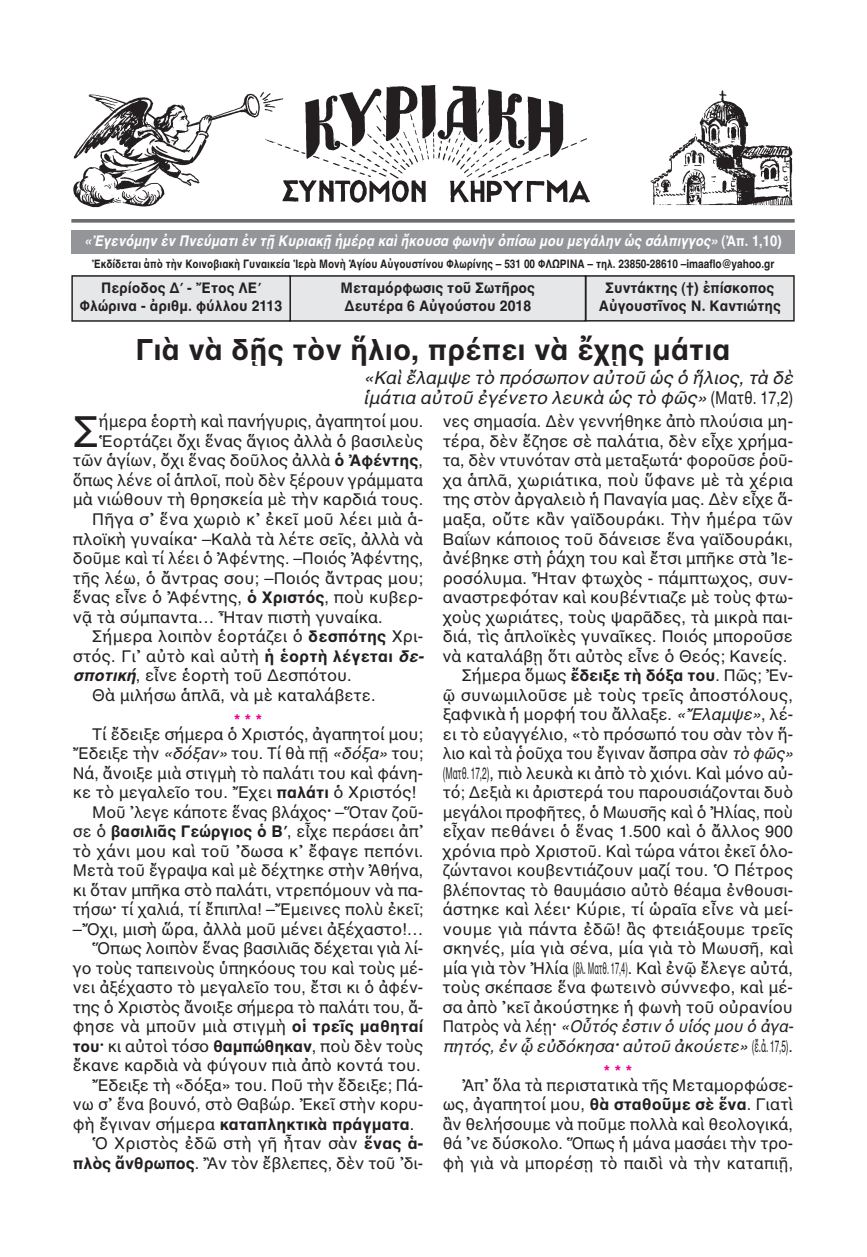
<style>
.page{position:relative;width:867px;height:1257px;background:#fff}
.page>*{position:absolute;margin:0;border:0;box-sizing:border-box;transform-origin:0 0}
.t1{font:43.5px "AL Helvetica";color:#231f20}
.t2{font:700 30px "AL Helvetica";color:#231f20}
.t3{font:italic 18px/19.5px "AL Helvetica";letter-spacing:-.005em;color:#231f20}
.t4{font:16.5px/19.5px "AL Helvetica";color:#231f20}
.t5{font:700 16.5px "AL Helvetica";color:#231f20}
.t6{font:16.5px "AL Helvetica";color:#231f20;scale:.5 1}
.t7{font:italic 16.5px "AL Helvetica";letter-spacing:-.01em;color:#231f20}
.t8{font:16.5px "AL Helvetica";color:#231f20;scale:.95 1}
.t9{font:italic 16.5px "AL Helvetica";letter-spacing:-.01em;color:#231f20;scale:.95 1}
.t10{font:700 15px/18px "AL Helvetica";color:#231f20;text-align:center;scale:.95 1}
.t11{font:italic 700 15px "AL Helvetica";color:#fff;scale:.88 1}
.t12{font:700 12px "AL Helvetica";color:#231f20;scale:.85 1}
.s1{font-style:normal}
.s2{font-weight:700}
.s3{font-weight:700;font-style:italic}
.s4{font-weight:700;color:#ed028c}
.s5{font-style:italic}
.s6{font-weight:400}
.s7{font-weight:700;font-style:normal}
</style>
<div class="page">
<div style="left:291px;top:277px;width:293px;height:43px;background:#e6e7e9"></div>
<div style="left:289px;top:275px;width:297px;height:47px;border:2px solid #231f20"></div>
<div style="left:73px;top:277px;width:216px;height:43px;background:#e6e7e9"></div>
<div style="left:71px;top:275px;width:220px;height:47px;border:2px solid #231f20"></div>
<div style="left:586px;top:277px;width:207px;height:43px;background:#e6e7e9"></div>
<div style="left:585px;top:275px;width:209px;height:46px;border:2px solid #231f20"></div>
<svg style="left:71px;top:219px;width:723px;height:4px;fill:#6c6d70"></svg>
<div style="left:71px;top:230px;width:723px;height:24px;background:#939598"></div>
<img style="left:73px;top:85px;width:720px;height:123px">
<p class="t11" style="left:84px;top:232px;width:794px">«Ἐγενόμην ἐν Πνεύματι ἐν τῇ Κυριακῇ ἡμέρᾳ καὶ ἤκουσα φωνὴν ὀπίσω μου μεγάλην ὡς σάλπιγγος» <span class="s1">(Ἀπ. 1,10)</span></p>
<p class="t12" style="left:92px;top:257px;width:804px">Ἐκδίδεται ἀπὸ τὴν Κοινοβιακὴ Γυναικεία Ἱερὰ Μονὴ Ἁγίου Αὐγουστίνου Φλωρίνης – 531 00 ΦΛΩΡΙΝΑ – τηλ. 23850-28610 –imaaflo@yahoo.gr</p>
<p class="t10" style="left:80px;top:279px;width:214px">Περίοδος Δ΄ - Ἔτος ΛΕ΄<br>Φλώρινα - ἀριθμ. φύλλου 2113</p>
<p class="t10" style="left:599px;top:279px;width:193px">Συντάκτης (†) ἐπίσκοπος<br>Αὐγουστῖνος Ν. Καντιώτης</p>
<p class="t2" style="left:135px;top:332px;width:596px">Γιὰ νὰ δῇς τὸν ἥλιο, πρέπει νὰ ἔχῃς μάτια</p>
<p class="t3" style="left:363px;top:368px;width:431px">«Καὶ ἔλαμψε τὸ πρόσωπον αὐτοῦ ὡς ὁ ἥλιος, τὰ δὲ ἱμάτια αὐτοῦ ἐγένετο λευκὰ ὡς τὸ φῶς» <span class="s1">(Ματθ. 17,2)</span></p>
<p class="t10" style="left:340px;top:279px;width:206px;text-align:left">Μεταμόρφωσις τοῦ Σωτῆρος<br>Δευτέρα 6 Αὐγούστου 2018</p>
<p class="t1" style="left:73px;top:406px;width:28px">Σ</p>
<p class="t4" style="left:99px;top:412px;width:326px">ήμερα ἑορτὴ καὶ πανήγυρις, ἀγαπητοί μου.</p>
<p class="t4" style="left:99px;top:431px;width:326px">Ἑορτάζει ὄχι ἕνας ἅγιος ἀλλὰ ὁ βασιλεὺς</p>
<p class="t4" style="left:73px;top:451px;width:351px">τῶν ἁγίων, ὄχι ἕνας δοῦλος ἀλλὰ <span class="s2">ὁ Ἀφέντης</span>,</p>
<p class="t4" style="left:73px;top:470px;width:352px">ὅπως λένε οἱ ἁπλοῖ, ποὺ δὲν ξέρουν γράμματα</p>
<p class="t4" style="left:73px;top:490px;width:352px">μὰ νιώθουν τὴ θρησκεία μὲ τὴν καρδιά τους.</p>
<p class="t4" style="left:92px;top:509px;width:332px">Πῆγα σ᾽ ἕνα χωριὸ κ᾽ ἐκεῖ μοῦ λέει μιὰ ἁ-</p>
<p class="t4" style="left:73px;top:529px;width:352px">πλοϊκὴ γυναίκα<span class="s2">·</span> –Καλὰ τὰ λέτε σεῖς, ἀλλὰ νὰ</p>
<p class="t4" style="left:73px;top:548px;width:352px">δοῦμε καὶ τί λέει ὁ Ἀφέντης. –Ποιός Ἀφέντης,</p>
<p class="t4" style="left:73px;top:568px;width:352px">τῆς λέω, ὁ ἄντρας σου; –Ποιός ἄντρας μου;</p>
<p class="t4" style="left:73px;top:587px;width:352px">ἕνας εἶνε ὁ Ἀφέντης, <span class="s2">ὁ Χριστός</span>, ποὺ κυβερ-</p>
<p class="t4" style="left:73px;top:607px;width:311px">νᾷ τὰ σύμπαντα… Ἦταν πιστὴ γυναίκα.</p>
<p class="t4" style="left:92px;top:626px;width:332px">Σήμερα λοιπὸν ἑορτάζει ὁ <span class="s2">δεσπότης</span> Χρι-</p>
<p class="t4" style="left:73px;top:646px;width:352px">στός. Γι᾽ αὐτὸ καὶ αὐτὴ <span class="s2">ἡ ἑορτὴ λέγεται</span> <span class="s3">δε-</span></p>
<p class="t4" style="left:73px;top:665px;width:280px"><span class="s3">σποτική</span>, εἶνε ἑορτὴ τοῦ Δεσπότου.</p>
<p class="t4" style="left:92px;top:685px;width:285px">Θὰ μιλήσω ἁπλᾶ, νὰ μὲ καταλάβετε.</p>
<p class="t4" style="left:92px;top:712px;width:332px;line-height:14.1px;text-indent:142px"><span class="s4">***<br></span>Τί ἔδειξε σήμερα ὁ Χριστός, ἀγαπητοί μου;</p>
<p class="t4" style="left:73px;top:743px;width:352px">Ἔδειξε τὴν <span class="s5">«δόξαν»</span> του. Τί θὰ πῇ <span class="s5">«δόξα»</span> του;</p>
<p class="t4" style="left:73px;top:763px;width:352px">Νά, ἄνοιξε μιὰ στιγμὴ τὸ παλάτι του καὶ φάνη-</p>
<p class="t4" style="left:73px;top:782px;width:345px">κε τὸ μεγαλεῖο του. Ἔχει <span class="s2">παλάτι</span> ὁ Χριστός!</p>
<p class="t4" style="left:92px;top:802px;width:332px">Μοῦ ᾽λεγε κάποτε ἕνας βλάχος<span class="s2">·</span> –Ὅταν ζοῦ-</p>
<p class="t5" style="left:73px;top:821px;width:352px"><span class="s6">σε ὁ</span> βασιλιᾶς Γεώργιος ὁ Β΄<span class="s6">, εἶχε περάσει ἀπ᾽</span></p>
<p class="t4" style="left:73px;top:841px;width:352px">τὸ χάνι μου καὶ τοῦ ᾽δωσα κ᾽ ἔφαγε πεπόνι.</p>
<p class="t4" style="left:73px;top:860px;width:352px">Μετὰ τοῦ ἔγραψα καὶ μὲ δέχτηκε στὴν Ἀθήνα,</p>
<p class="t4" style="left:73px;top:880px;width:352px">κι ὅταν μπῆκα στὸ παλάτι, ντρεπόμουν νὰ πα-</p>
<p class="t4" style="left:73px;top:899px;width:352px">τήσω<span class="s2">·</span> τί χαλιά, τί ἔπιπλα! –Ἔμεινες πολὺ ἐκεῖ;</p>
<p class="t4" style="left:73px;top:919px;width:352px">–Ὄχι, μισὴ ὥρα, ἀλλὰ μοῦ μένει ἀξέχαστο!…</p>
<p class="t4" style="left:92px;top:938px;width:332px">Ὅπως λοιπὸν ἕνας βασιλιᾶς δέχεται γιὰ λί-</p>
<p class="t4" style="left:73px;top:958px;width:352px">γο τοὺς ταπεινοὺς ὑπηκόους του καὶ τοὺς μέ-</p>
<p class="t4" style="left:73px;top:977px;width:352px">νει ἀξέχαστο τὸ μεγαλεῖο του, ἔτσι κι ὁ ἀφέν-</p>
<p class="t4" style="left:73px;top:997px;width:352px">της ὁ Χριστὸς ἄνοιξε σήμερα τὸ παλάτι του, ἄ-</p>
<p class="t4" style="left:73px;top:1016px;width:352px">φησε νὰ μποῦν μιὰ στιγμὴ <span class="s2">οἱ τρεῖς μαθηταί</span></p>
<p class="t4" style="left:73px;top:1036px;width:352px"><span class="s2">του·</span> κι αὐτοὶ τόσο <span class="s2">θαμπώθηκαν</span>, ποὺ δὲν τοὺς</p>
<p class="t4" style="left:73px;top:1055px;width:349px">ἔκανε καρδιὰ νὰ φύγουν πιὰ ἀπὸ κοντά του.</p>
<p class="t4" style="left:92px;top:1075px;width:332px">Ἔδειξε τὴ «δόξα» του. Ποῦ τὴν ἔδειξε; Πά-</p>
<p class="t4" style="left:73px;top:1094px;width:352px">νω σ᾽ ἕνα βουνό, στὸ Θαβώρ. Ἐκεῖ στὴν κορυ-</p>
<p class="t5" style="left:73px;top:1114px;width:343px"><span class="s6">φὴ ἔγιναν σήμερα</span> καταπληκτικὰ πράγματα<span class="s6">.</span></p>
<p class="t4" style="left:92px;top:1133px;width:332px">Ὁ Χριστὸς ἐδῶ στὴ γῆ ἦταν σὰν <span class="s2">ἕνας ἁ-</span></p>
<p class="t4" style="left:73px;top:1153px;width:352px"><span class="s2">πλὸς ἄνθρωπος</span>. Ἂν τὸν ἔβλεπες, δὲν τοῦ ᾽δι-</p>
<p class="t4" style="left:442px;top:412px;width:352px">νες σημασία. Δὲν γεννήθηκε ἀπὸ πλούσια μη-</p>
<p class="t4" style="left:442px;top:431px;width:352px">τέρα, δὲν ἔζησε σὲ παλάτια, δὲν εἶχε χρήμα-</p>
<p class="t4" style="left:442px;top:451px;width:352px">τα, δὲν ντυνόταν στὰ μεταξωτά<span class="s2">·</span> φοροῦσε ῥοῦ-</p>
<p class="t4" style="left:442px;top:470px;width:352px">χα ἁπλᾶ, χωριάτικα, ποὺ ὕφανε μὲ τὰ χέρια</p>
<p class="t4" style="left:442px;top:490px;width:351px">της στὸν ἀργαλειὸ ἡ Παναγία μας. Δὲν εἶχε ἅ-</p>
<p class="t4" style="left:442px;top:509px;width:352px">μαξα, οὔτε κἂν γαϊδουράκι. Τὴν ἡμέρα τῶν</p>
<p class="t4" style="left:442px;top:529px;width:352px">Βαΐων κάποιος τοῦ δάνεισε ἕνα γαϊδουράκι,</p>
<p class="t4" style="left:442px;top:548px;width:352px">ἀνέβηκε στὴ ῥάχη του καὶ ἔτσι μπῆκε στὰ Ἰε-</p>
<p class="t4" style="left:442px;top:568px;width:352px">ροσόλυμα. Ἦταν φτωχὸς - πάμπτωχος, συν-</p>
<p class="t4" style="left:442px;top:587px;width:352px">αναστρεφόταν καὶ κουβέντιαζε μὲ τοὺς φτω-</p>
<p class="t4" style="left:442px;top:607px;width:352px">χοὺς χωριάτες, τοὺς ψαρᾶδες, τὰ μικρὰ παι-</p>
<p class="t4" style="left:442px;top:626px;width:351px">διά, τὶς ἁπλοϊκὲς γυναῖκες. Ποιός μποροῦσε</p>
<p class="t4" style="left:442px;top:646px;width:346px">νὰ καταλάβῃ ὅτι αὐτὸς εἶνε ὁ Θεός; Κανείς.</p>
<p class="t4" style="left:461px;top:665px;width:333px">Σήμερα ὅμως <span class="s2">ἔδειξε τὴ δόξα του</span>. Πῶς; Ἐν-</p>
<p class="t4" style="left:442px;top:685px;width:352px">ῷ συνωμιλοῦσε μὲ τοὺς τρεῖς ἀποστόλους,</p>
<p class="t4" style="left:442px;top:704px;width:352px">ξαφνικὰ ἡ μορφή του ἄλλαξε. <span class="s5">«Ἔλαμψε»</span>, λέ-</p>
<p class="t4" style="left:443px;top:724px;width:352px">ει τὸ εὐαγγέλιο, «τὸ πρόσωπό του σὰν τὸν ἥ-</p>
<p class="t8" style="left:442px;top:743px;width:370px">λιο καὶ τὰ ῥοῦχα του ἔγιναν ἄσπρα σὰν <span class="s5">τὸ φῶς»</span></p>
<p class="t6" style="left:442px;top:763px;width:702px">(Ματθ. 17,2), πιὸ λευκὰ κι ἀπὸ τὸ χιόνι. Καὶ μόνο αὐ-</p>
<p class="t4" style="left:442px;top:782px;width:352px">τό; Δεξιὰ κι ἀριστερά του παρουσιάζονται δυὸ</p>
<p class="t4" style="left:442px;top:802px;width:352px">μεγάλοι προφῆτες, ὁ Μωυσῆς καὶ ὁ Ἠλίας, ποὺ</p>
<p class="t4" style="left:442px;top:821px;width:352px">εἶχαν πεθάνει ὁ ἕνας 1.500 καὶ ὁ ἄλλος 900</p>
<p class="t4" style="left:442px;top:841px;width:352px">χρόνια πρὸ Χριστοῦ. Καὶ τώρα νάτοι ἐκεῖ ὁλο-</p>
<p class="t4" style="left:442px;top:860px;width:352px">ζώντανοι κουβεντιάζουν μαζί του. Ὁ Πέτρος</p>
<p class="t4" style="left:442px;top:880px;width:352px">βλέποντας τὸ θαυμάσιο αὐτὸ θέαμα ἐνθουσι-</p>
<p class="t4" style="left:442px;top:899px;width:352px">άστηκε καὶ λέει<span class="s2">·</span> Κύριε, τί ὡραῖα εἶνε νὰ μεί-</p>
<p class="t4" style="left:443px;top:919px;width:352px">νουμε γιὰ πάντα ἐδῶ! ἂς φτειάξουμε τρεῖς</p>
<p class="t4" style="left:443px;top:938px;width:352px">σκηνές, μία γιὰ σένα, μία γιὰ τὸ Μωυσῆ, καὶ</p>
<p class="t4" style="left:443px;top:958px;width:351px">μία γιὰ τὸν Ἠλία (βλ. Ματθ. 17,4). Καὶ ἐνῷ ἔλεγε αὐτά,</p>
<p class="t4" style="left:442px;top:977px;width:352px">τοὺς σκέπασε ἕνα φωτεινὸ σύννεφο, καὶ μέ-</p>
<p class="t4" style="left:442px;top:997px;width:352px">σα ἀπὸ ᾽κεῖ ἀκούστηκε ἡ φωνὴ τοῦ οὐρανίου</p>
<p class="t9" style="left:442px;top:1016px;width:370px"><span class="s1">Πατρὸς νὰ λέῃ</span><span class="s7">·</span> «Οὗτός ἐστιν ὁ υἱός μου ὁ ἀγα-</p>
<p class="t7" style="left:442px;top:1036px;width:352px">πητός, ἐν ᾧ εὐδόκησα<span class="s2">·</span> αὐτοῦ ἀκούετε» <span class="s1">(ἔ.ἀ. 17,5).</span></p>
<p class="t4" style="left:462px;top:1063px;width:332px;line-height:14.1px;text-indent:142px"><span class="s4">***<br></span>Ἀπ᾽ ὅλα τὰ περιστατικὰ τῆς Μεταμορφώσε-</p>
<p class="t4" style="left:442px;top:1094px;width:352px;text-align:justify">ως, ἀγαπητοί μου, <span class="s2">θὰ σταθοῦμε σὲ ἕνα</span>. Γιατὶ ἂν θελήσουμε νὰ ποῦμε πολλὰ καὶ θεολογικά, θά ᾽νε δύσκολο. Ὅπως ἡ μάνα μασάει τὴν τρο&shy;φὴ γιὰ νὰ μπορέσῃ τὸ παιδὶ νὰ τὴν καταπιῇ,</p>
</div>
